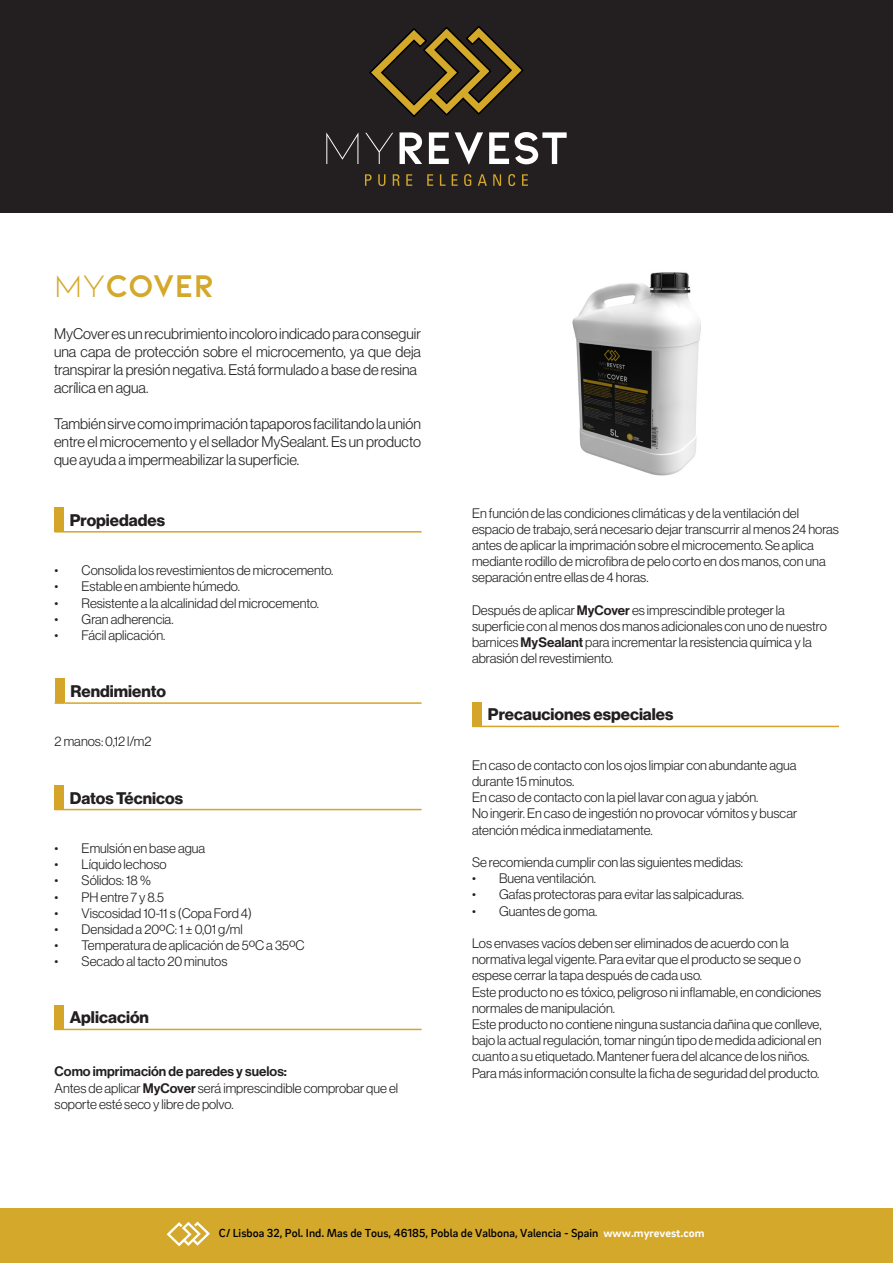
<style>
.page{position:relative;width:893px;height:1263px;background:#fff}
.page>*{position:absolute;margin:0;border:0;box-sizing:border-box;transform-origin:0 0}
.t1{font:700 33px "Kiona";letter-spacing:-.005em;color:#d4a82a}
.t2{font:16.5px "N Haas Grotesk DS Pro 75 Bd";color:#231f20}
.t3{font:15px/18px "N Haas Grotesk DS Pro 45 Lt";color:#231f20}
.t4{font:13.5px/16.2px "N Haas Grotesk DS Pro 45 Lt";color:#231f20}
.t5{font:13.5px "N Haas Grotesk DS Pro 65 Md";color:#231f20}
.t6{font:500 12px "Brix Sans";color:#000001}
.s1{font-weight:400}
.s2{font-family:"N Haas Grotesk DS Pro 65 Md"}
.s3{font-weight:700;color:#fff}
</style>
<div class="page">
<div style="left:0;top:0;width:893px;height:213px;background:#231f20"></div>
<svg style="left:326px;top:132px;width:32px;height:32px"></svg>
<svg style="left:365px;top:133px;width:28px;height:31px"></svg>
<svg style="left:399px;top:132px;width:23px;height:32px"></svg>
<svg style="left:429px;top:132px;width:20px;height:32px"></svg>
<svg style="left:455px;top:132px;width:28px;height:33px"></svg>
<svg style="left:489px;top:132px;width:20px;height:32px"></svg>
<svg style="left:515px;top:132px;width:52px;height:32px"></svg>
<svg style="left:369px;top:26px;width:155px;height:91px"></svg>
<svg style="left:365px;top:174px;width:7px;height:12px"></svg>
<svg style="left:378px;top:174px;width:7px;height:12px"></svg>
<svg style="left:393px;top:174px;width:7px;height:12px"></svg>
<svg style="left:406px;top:174px;width:6px;height:12px"></svg>
<svg style="left:427px;top:174px;width:6px;height:12px"></svg>
<svg style="left:440px;top:174px;width:6px;height:12px"></svg>
<svg style="left:452px;top:174px;width:6px;height:12px"></svg>
<svg style="left:464px;top:174px;width:7px;height:12px"></svg>
<svg style="left:478px;top:174px;width:9px;height:12px"></svg>
<svg style="left:493px;top:174px;width:8px;height:12px"></svg>
<svg style="left:508px;top:174px;width:7px;height:12px"></svg>
<svg style="left:522px;top:174px;width:6px;height:12px"></svg>
<img style="left:572px;top:272px;width:129px;height:204px">
<div style="left:472px;top:702px;width:10px;height:24px;background:#d4a529"></div>
<hr style="left:482px;top:726px;width:357px;height:1px;background:#d4a529">
<div style="left:55px;top:507px;width:9px;height:25px;background:#d4a529"></div>
<hr style="left:64px;top:531px;width:358px;height:2px;background:#d4a529">
<div style="left:55px;top:678px;width:10px;height:25px;background:#d4a529"></div>
<hr style="left:65px;top:702px;width:357px;height:2px;background:#d4a529">
<div style="left:55px;top:785px;width:9px;height:24px;background:#d4a529"></div>
<hr style="left:64px;top:809px;width:358px;height:1px;background:#d4a529">
<div style="left:55px;top:1005px;width:9px;height:24px;background:#d4a529"></div>
<hr style="left:64px;top:1029px;width:358px;height:1px;background:#d4a529">
<div style="left:0;top:1209px;width:893px;height:54px;background:#d4a82a"></div>
<svg style="left:167px;top:1221px;width:43px;height:25px"></svg>
<h1 class="t1" style="left:54px;top:267px;width:161px"><span class="s1">MY</span>COVER</h1>
<p class="t3" style="left:54px;top:325px;width:368px">MyCover es un recubrimiento incoloro indicado para conseguir una capa de protección sobre el microcemento, ya que deja transpirar la presión negativa. Está formulado a base de resina acrílica en agua.</p>
<p class="t3" style="left:54px;top:415px;width:368px;text-align:justify">También sirve como imprimación tapaporos facilitando la unión entre el microcemento y el sellador MySealant. Es un producto que ayuda a impermeabilizar la superficie.</p>
<p class="t2" style="left:70px;top:510px;width:97px">Propiedades</p>
<p class="t4" style="left:55px;top:562px;width:280px">• Consolida los revestimientos de microcemento.</p>
<p class="t4" style="left:55px;top:578px;width:187px">• Estable en ambiente húmedo.</p>
<p class="t4" style="left:55px;top:595px;width:266px">• Resistente a la alcalinidad del microcemento.</p>
<p class="t4" style="left:55px;top:611px;width:121px">• Gran adherencia.</p>
<p class="t4" style="left:55px;top:627px;width:112px">• Fácil aplicación.</p>
<p class="t2" style="left:71px;top:682px;width:97px">Rendimiento</p>
<p class="t4" style="left:55px;top:734px;width:98px">2 manos: 0,12 l/m2</p>
<p class="t2" style="left:70px;top:788px;width:115px">Datos Técnicos</p>
<p class="t4" style="left:55px;top:840px;width:152px">• Emulsión en base agua</p>
<p class="t4" style="left:55px;top:856px;width:114px">• Líquido lechoso</p>
<p class="t4" style="left:55px;top:872px;width:98px">• Sólidos: 18 %</p>
<p class="t4" style="left:55px;top:889px;width:111px">• PH entre 7 y 8.5</p>
<p class="t4" style="left:55px;top:905px;width:199px">• Viscosidad 10-11 s (Copa Ford 4)</p>
<p class="t4" style="left:55px;top:921px;width:190px">• Densidad a 20ºC: 1 ± 0,01 g/ml</p>
<p class="t4" style="left:55px;top:937px;width:252px">• Temperatura de aplicación de 5ºC a 35ºC</p>
<p class="t4" style="left:55px;top:953px;width:174px">• Secado al tacto 20 minutos</p>
<p class="t2" style="left:70px;top:1008px;width:81px">Aplicación</p>
<p class="t5" style="left:55px;top:1064px;width:234px">Como imprimación de paredes y suelos:</p>
<p class="t4" style="left:55px;top:1080px;width:345px">Antes de aplicar <span class="s2">MyCover</span> será imprescindible comprobar que el soporte esté seco y libre de polvo.</p>
<p class="t4" style="left:472px;top:505px;width:368px">En función de las condiciones climáticas y de la ventilación del espacio de trabajo, será necesario dejar transcurrir al menos 24 horas antes de aplicar la imprimación sobre el microcemento. Se aplica mediante rodillo de microfibra de pelo corto en dos manos, con una separación entre ellas de 4 horas.</p>
<p class="t4" style="left:472px;top:602px;width:314px">Después de aplicar <span class="s2">MyCover</span> es imprescindible proteger la</p>
<p class="t4" style="left:472px;top:618px;width:356px">superficie con al menos dos manos adicionales con uno de nuestro barnices <span class="s2">MySealant</span> para incrementar la resistencia química y la abrasión del revestimiento.</p>
<p class="t2" style="left:488px;top:705px;width:187px">Precauciones especiales</p>
<p class="t4" style="left:472px;top:757px;width:326px">En caso de contacto con los ojos limpiar con abundante agua durante 15 minutos.</p>
<p class="t4" style="left:472px;top:789px;width:288px">En caso de contacto con la piel lavar con agua y jabón.</p>
<p class="t4" style="left:472px;top:805px;width:327px">No ingerir. En caso de ingestión no provocar vómitos y buscar atención médica inmediatamente.</p>
<p class="t4" style="left:472px;top:854px;width:273px">Se recomienda cumplir con las siguientes medidas:</p>
<p class="t4" style="left:472px;top:870px;width:126px">• Buena ventilación.</p>
<p class="t4" style="left:472px;top:886px;width:273px">• Gafas protectoras para evitar las salpicaduras.</p>
<p class="t4" style="left:472px;top:903px;width:127px">• Guantes de goma.</p>
<p class="t4" style="left:472px;top:935px;width:330px">Los envases vacíos deben ser eliminados de acuerdo con la normativa legal vigente. Para evitar que el producto se seque o espese cerrar la tapa después de cada uso.</p>
<p class="t4" style="left:472px;top:984px;width:351px">Este producto no es tóxico, peligroso ni inflamable, en condiciones normales de manipulación.</p>
<p class="t4" style="left:472px;top:1016px;width:351px;text-align:justify">Este producto no contiene ninguna sustancia dañina que conlleve, bajo la actual regulación, tomar ningún tipo de medida adicional en cuanto a su etiquetado. Mantener fuera del alcance de los niños.</p>
<p class="t4" style="left:472px;top:1065px;width:349px">Para más información consulte la ficha de seguridad del producto.</p>
<p class="t6" style="left:219px;top:1225px;width:487px">C/ Lisboa 32, Pol. Ind. Mas de Tous, 46185, Pobla de Valbona, Valencia - Spain <span class="s3">www.myrevest.com</span></p>
</div>
